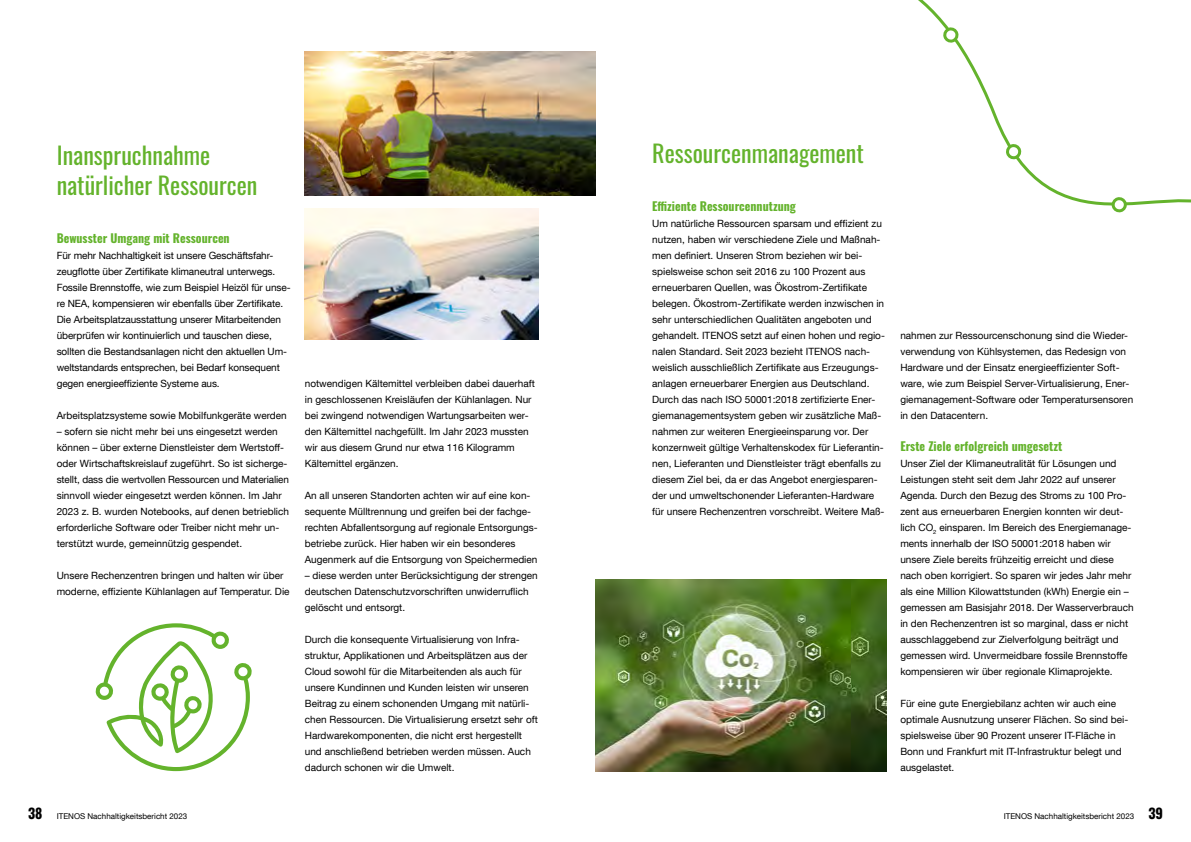
<style>
.page{position:relative;width:1191px;height:842px;background:#fff}
.page>*{position:absolute;margin:0;border:0;box-sizing:border-box;transform-origin:0 0}
.Headline_Innenseite_gruen{font:24px "Oswald";color:#64b32c}
.Headline_Fliesstext_gruen{font:700 12px "Oswald";color:#64b32c}
.Fließtext_Flattersatz_schwarz{font:10px/16px "Helvetica Neue LT Com";color:#000}
.t1{font:8px "Helvetica Neue LT Com";color:#000}
.s1{font-family:"Oswald";font-weight:700;font-size:14px}
</style>
<div class="page">
<img style="left:305px;top:51px;width:290px;height:144px">
<img style="left:305px;top:209px;width:234px;height:130px">
<svg style="left:95px;top:623px;width:157px;height:148px"></svg>
<img style="left:595px;top:579px;width:291px;height:192px">
<svg style="left:918px;top:0;width:273px;height:213px"></svg>
<svg style="left:941px;top:26px;width:18px;height:16px"></svg>
<svg style="left:1004px;top:143px;width:18px;height:16px"></svg>
<svg style="left:1109px;top:196px;width:18px;height:16px"></svg>
<p class="Headline_Innenseite_gruen" style="left:57px;top:134px;width:155px">Inanspruchnahme</p>
<p class="Headline_Innenseite_gruen" style="left:57px;top:164px;width:202px">natürlicher Ressourcen</p>
<p class="Headline_Fliesstext_gruen" style="left:57px;top:232px;width:174px">Bewusster Umgang mit Ressourcen</p>
<p class="Fließtext_Flattersatz_schwarz" style="left:57px;top:247px;width:235px">Für mehr Nachhaltigkeit ist unsere Geschäftsfahr&shy;zeugflotte über Zertifikate klimaneutral unterwegs.<br>Fossile Brennstoffe, wie zum Beispiel Heizöl für unse&shy;re NEA, kompensieren wir ebenfalls über Zertifikate.<br>Die Arbeitsplatzausstattung unserer Mitarbeitenden überprüfen wir kontinuierlich und tauschen diese, sollten die Bestandsanlagen nicht den aktuellen Um&shy;weltstandards entsprechen, bei Bedarf konsequent gegen energieeffiziente Systeme aus.</p>
<p class="Fließtext_Flattersatz_schwarz" style="left:57px;top:407px;width:231px">Arbeitsplatzsysteme sowie Mobilfunkgeräte werden</p>
<p class="Fließtext_Flattersatz_schwarz" style="left:57px;top:423px;width:234px">– sofern sie nicht mehr bei uns eingesetzt werden können – über externe Dienstleister dem Wertstoff&shy;oder Wirtschaftskreislauf zugeführt. So ist sicherge&shy;stellt, dass die wertvollen Ressourcen und Materialien sinnvoll wieder eingesetzt werden können. Im Jahr 2023 z. B. wurden Notebooks, auf denen betrieblich erforderliche Software oder Treiber nicht mehr un&shy;terstützt wurde, gemeinnützig gespendet.</p>
<p class="Fließtext_Flattersatz_schwarz" style="left:57px;top:567px;width:234px">Unsere Rechenzentren bringen und halten wir über moderne, effiziente Kühlanlagen auf Temperatur. Die</p>
<p class="Fließtext_Flattersatz_schwarz" style="left:305px;top:375px;width:232px">notwendigen Kältemittel verbleiben dabei dauerhaft in geschlossenen Kreisläufen der Kühlanlagen. Nur bei zwingend notwendigen Wartungsarbeiten wer&shy;den Kältemittel nachgefüllt. Im Jahr 2023 mussten wir aus diesem Grund nur etwa 116 Kilogramm Kältemittel ergänzen.</p>
<p class="Fließtext_Flattersatz_schwarz" style="left:305px;top:487px;width:234px">An all unseren Standorten achten wir auf eine kon&shy;sequente Mülltrennung und greifen bei der fachge&shy;rechten Abfallentsorgung auf regionale Entsorgungs&shy;betriebe zurück. Hier haben wir ein besonderes Augenmerk auf die Entsorgung von Speichermedien</p>
<p class="Fließtext_Flattersatz_schwarz" style="left:305px;top:567px;width:234px">– diese werden unter Berücksichtigung der strengen deutschen Datenschutzvorschriften unwiderruflich gelöscht und entsorgt.</p>
<p class="Fließtext_Flattersatz_schwarz" style="left:305px;top:631px;width:234px">Durch die konsequente Virtualisierung von Infra&shy;struktur, Applikationen und Arbeitsplätzen aus der Cloud sowohl für die Mitarbeitenden als auch für unsere Kundinnen und Kunden leisten wir unseren Beitrag zu einem schonenden Umgang mit natürli&shy;chen Ressourcen. Die Virtualisierung ersetzt sehr oft Hardwarekomponenten, die nicht erst hergestellt und anschließend betrieben werden müssen. Auch dadurch schonen wir die Umwelt.</p>
<p class="Headline_Innenseite_gruen" style="left:652px;top:132px;width:213px">Ressourcenmanagement</p>
<p class="Headline_Fliesstext_gruen" style="left:652px;top:200px;width:145px">Effiziente Ressourcennutzung</p>
<p class="Fließtext_Flattersatz_schwarz" style="left:652px;top:215px;width:234px">Um natürliche Ressourcen sparsam und effizient zu nutzen, haben wir verschiedene Ziele und Maßnah&shy;men definiert. Unseren Strom beziehen wir bei&shy;spielsweise schon seit 2016 zu 100 Prozent aus erneuerbaren Quellen, was Ökostrom-Zertifikate belegen. Ökostrom-Zertifikate werden inzwischen in sehr unterschiedlichen Qualitäten angeboten und gehandelt. ITENOS setzt auf einen hohen und regio&shy;nalen Standard. Seit 2023 bezieht ITENOS nach&shy;weislich ausschließlich Zertifikate aus Erzeugungs&shy;anlagen erneuerbarer Energien aus Deutschland.<br>Durch das nach ISO 50001:2018 zertifizierte Ener&shy;giemanagementsystem geben wir zusätzliche Maß&shy;nahmen zur weiteren Energieeinsparung vor. Der konzernweit gültige Verhaltenskodex für Lieferantin&shy;nen, Lieferanten und Dienstleister trägt ebenfalls zu diesem Ziel bei, da er das Angebot energiesparen&shy;der und umweltschonender Lieferanten-Hardware für unsere Rechenzentren vorschreibt. Weitere Maß-</p>
<p class="Fließtext_Flattersatz_schwarz" style="left:900px;top:327px;width:234px">nahmen zur Ressourcenschonung sind die Wieder&shy;verwendung von Kühlsystemen, das Redesign von Hardware und der Einsatz energieeffizienter Soft&shy;ware, wie zum Beispiel Server-Virtualisierung, Ener&shy;giemanagement-Software oder Temperatursensoren in den Datacentern.</p>
<p class="Headline_Fliesstext_gruen" style="left:900px;top:440px;width:164px">Erste Ziele erfolgreich umgesetzt</p>
<p class="Fließtext_Flattersatz_schwarz" style="left:900px;top:455px;width:235px">Unser Ziel der Klimaneutralität für Lösungen und Leistungen steht seit dem Jahr 2022 auf unserer Agenda. Durch den Bezug des Stroms zu 100 Pro&shy;zent aus erneuerbaren Energien konnten wir deut&shy;lich CO<sub>2</sub> einsparen. Im Bereich des Energiemanage&shy;ments innerhalb der ISO 50001:2018 haben wir unsere Ziele bereits frühzeitig erreicht und diese nach oben korrigiert. So sparen wir jedes Jahr mehr als eine Million Kilowattstunden (kWh) Energie ein – gemessen am Basisjahr 2018. Der Wasserverbrauch in den Rechenzentren ist so marginal, dass er nicht ausschlaggebend zur Zielverfolgung beiträgt und gemessen wird. Unvermeidbare fossile Brennstoffe kompensieren wir über regionale Klimaprojekte.</p>
<p class="Fließtext_Flattersatz_schwarz" style="left:900px;top:695px;width:229px">Für eine gute Energiebilanz achten wir auch eine optimale Ausnutzung unserer Flächen. So sind bei&shy;spielsweise über 90 Prozent unserer IT-Fläche in Bonn und Frankfurt mit IT-Infrastruktur belegt und ausgelastet.</p>
<p class="t1" style="left:28px;top:811px;width:161px"><span class="s1">38</span> ITENOS Nachhaltigkeitsbericht 2023</p>
<p class="t1" style="left:1003px;top:811px;width:161px">ITENOS Nachhaltigkeitsbericht 2023 <span class="s1">39</span></p>
</div>
